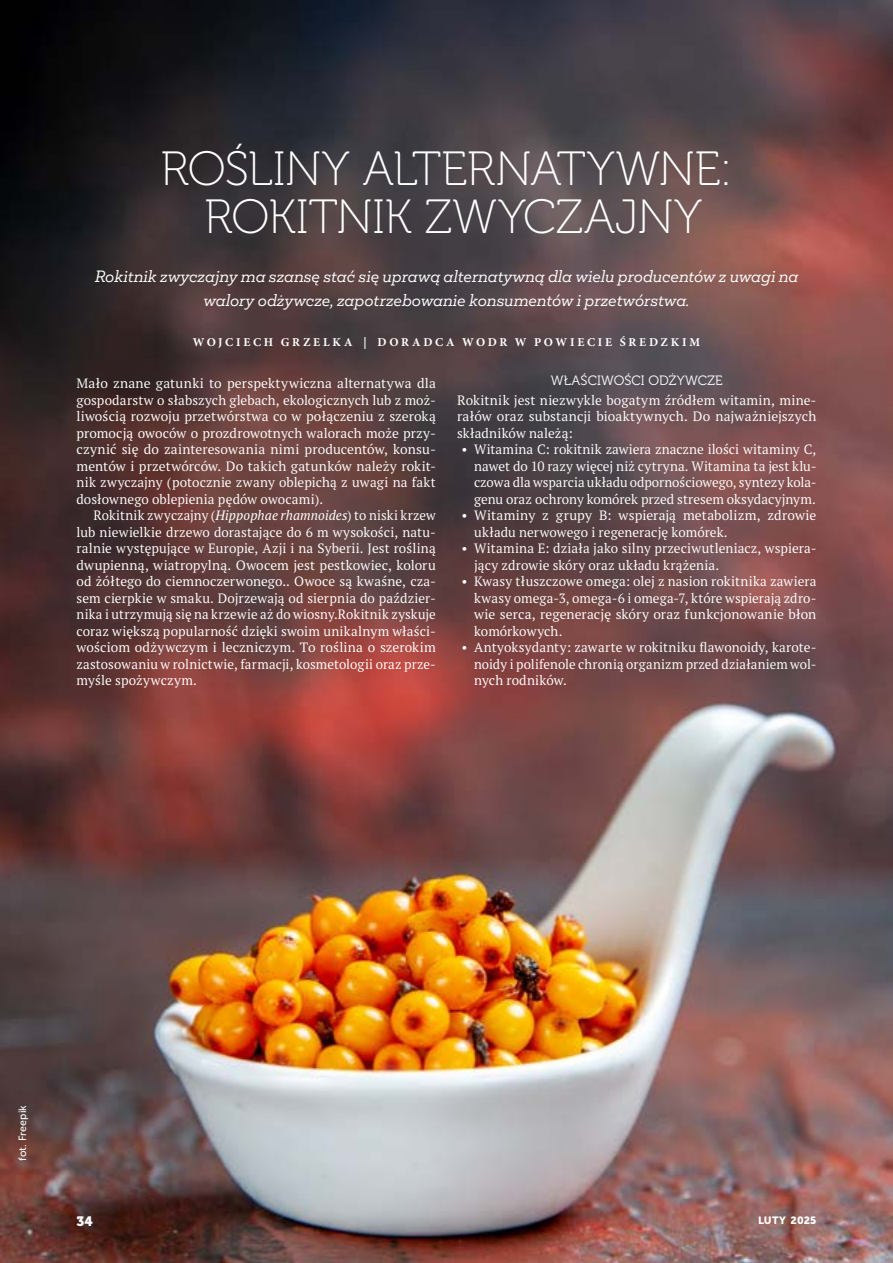
<style>
.page{position:relative;width:893px;height:1263px;background:#fff}
.page>*{position:absolute;margin:0;border:0;box-sizing:border-box;transform-origin:0 0}
.t1{font:48px/48px "Museo 100";letter-spacing:-.015em;color:#fff;text-align:center}
.t2{font:italic 15px/24px "Mokoko";color:#fff;text-align:center}
.t3{font:13.5px/16.5px "PT Serif Pro";letter-spacing:.005em;color:#fff;text-align:justify}
.t4{font:13.5px "Museo 300";letter-spacing:.005em;color:#fff}
.t5{font:13.5px "Museo 900";color:#fff}
.t6{font:700 12px "Minion Pro";letter-spacing:.225em;color:#fff}
.t7{font:10.5px "Museo Sans 500";letter-spacing:.015em;color:#fff}
.t8{font:10.5px "Museo Sans 900";letter-spacing:.015em;color:#fff}
.s1{font-style:italic}
</style>
<div class="page">
<img style="left:0;top:0;width:893px;height:1263px">
<h1 class="t1" style="left:161px;top:146px;width:573px">ROŚLINY ALTERNATYWNE:<br>ROKITNIK ZWYCZAJNY</h1>
<p class="t2" style="left:95px;top:265px;width:705px">Rokitnik zwyczajny ma szansę stać się uprawą alternatywną dla wielu producentów z uwagi na walory odżywcze, zapotrzebowanie konsumentów i przetwórstwa.</p>
<p class="t6" style="left:193px;top:334px;width:509px">WOJCIECH GRZELKA | DORADCA WODR W POWIECIE ŚREDZKIM</p>
<p class="t3" style="left:77px;top:375px;width:361px">Mało znane gatunki to perspektywiczna alternatywa dla gospodarstw o słabszych glebach, ekologicznych lub z moż&shy;liwością rozwoju przetwórstwa co w połączeniu z szeroką promocją owoców o prozdrowotnych walorach może przy&shy;czynić się do zainteresowania nimi producentów, konsu&shy;mentów i przetwórców. Do takich gatunków należy rokit&shy;nik zwyczajny (potocznie zwany oblepichą z uwagi na fakt dosłownego oblepienia pędów owocami).</p>
<p class="t3" style="left:77px;top:507px;width:361px;text-indent:17px">Rokitnik zwyczajny (<span class="s1">Hippophae rhamnoides</span>) to niski krzew lub niewielkie drzewo dorastające do 6 m wysokości, natu&shy;ralnie występujące w Europie, Azji i na Syberii. Jest rośliną dwupienną, wiatropylną. Owocem jest pestkowiec, koloru od żółtego do ciemnoczerwonego.. Owoce są kwaśne, cza&shy;sem cierpkie w smaku. Dojrzewają od sierpnia do paździer&shy;nika i utrzymują się na krzewie aż do wiosny.Rokitnik zyskuje coraz większą popularność dzięki swoim unikalnym właści&shy;wościom odżywczym i leczniczym. To roślina o szerokim zastosowaniu w rolnictwie, farmacji, kosmetologii oraz prze&shy;myśle spożywczym.</p>
<p class="t4" style="left:551px;top:373px;width:173px">WŁAŚCIWOŚCI ODŻYWCZE</p>
<p class="t3" style="left:457px;top:391px;width:361px">Rokitnik jest niezwykle bogatym źródłem witamin, mine&shy;rałów oraz substancji bioaktywnych. Do najważniejszych składników należą:</p>
<p class="t3" style="left:474px;top:441px;width:344px;text-indent:-13px">• Witamina C: rokitnik zawiera znaczne ilości witaminy C, nawet do 10 razy więcej niż cytryna. Witamina ta jest klu&shy;czowa dla wsparcia układu odpornościowego, syntezy kola&shy;genu oraz ochrony komórek przed stresem oksydacyjnym.</p>
<p class="t3" style="left:474px;top:507px;width:344px;text-indent:-13px">• Witaminy z grupy B: wspierają metabolizm, zdrowie układu nerwowego i regenerację komórek.</p>
<p class="t3" style="left:474px;top:540px;width:344px;text-indent:-13px">• Witamina E: działa jako silny przeciwutleniacz, wspiera&shy;jący zdrowie skóry oraz układu krążenia.</p>
<p class="t3" style="left:474px;top:573px;width:344px;text-indent:-13px">• Kwasy tłuszczowe omega: olej z nasion rokitnika zawiera kwasy omega-3, omega-6 i omega-7, które wspierają zdro&shy;wie serca, regenerację skóry oraz funkcjonowanie błon komórkowych.</p>
<p class="t3" style="left:474px;top:639px;width:344px;text-indent:-13px">• Antyoksydanty: zawarte w rokitniku flawonoidy, karote&shy;noidy i polifenole chronią organizm przed działaniem wol&shy;nych rodników.</p>
<p class="t7" style="left:17px;top:1161px;width:58px;rotate:-90deg">fot. Freepik</p>
<p class="t5" style="left:77px;top:1214px;width:18px">34</p>
<p class="t8" style="left:758px;top:1214px;width:60px">LUTY 2025</p>
</div>
